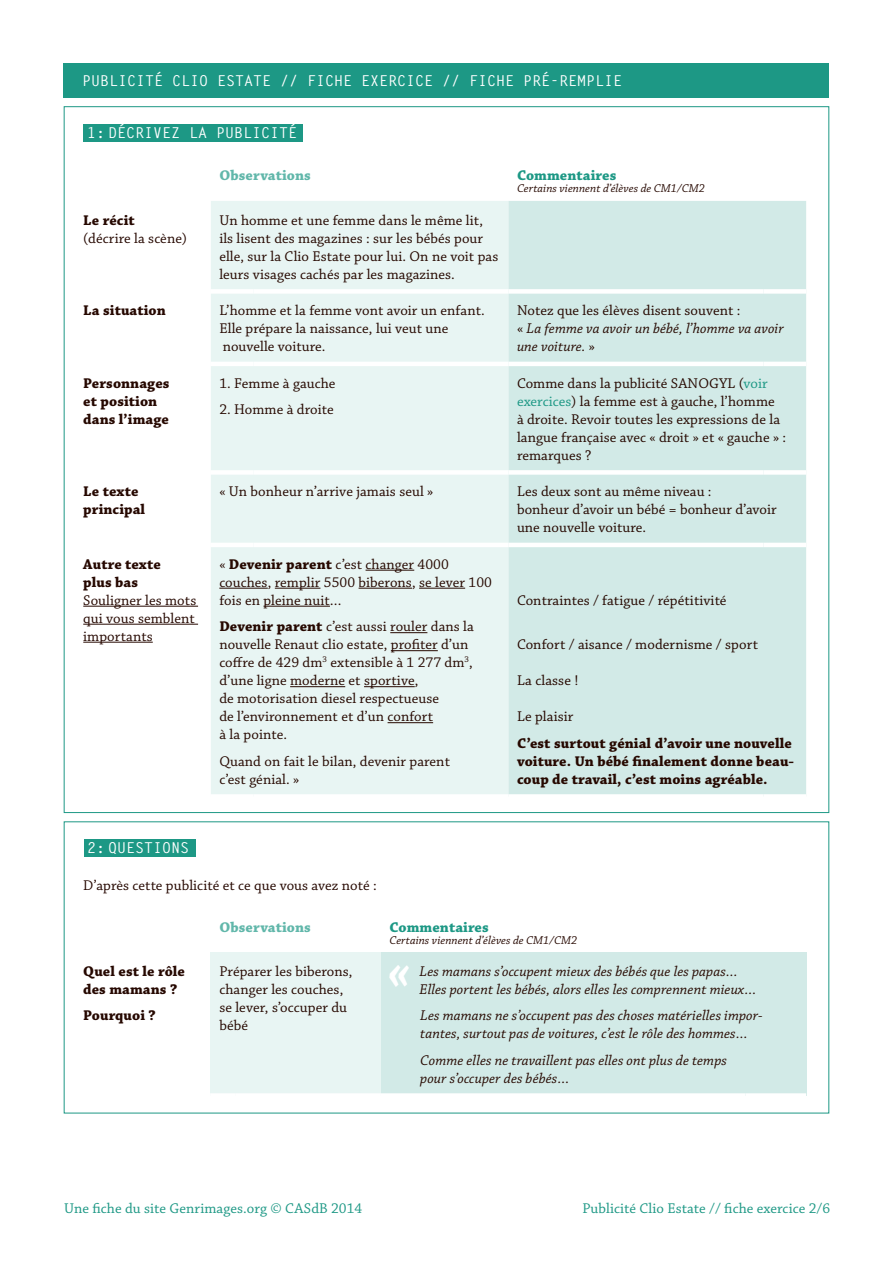
<style>
.page{position:relative;width:893px;height:1263px;background:#fff}
.page>*{position:absolute;margin:0;border:0;box-sizing:border-box;transform-origin:0 0}
.citations_dans_table{font:italic 700 56.7px "Chaparral Pro";color:#fff;scale:.83 1}
.t1{font:700 15px "Letter Gothic Std";color:#fff}
.paragraphe_OK_saut_d{font:14.85px/18px "Chaparral Pro";letter-spacing:.005em;color:#260800}
.citations_dans_table-2{font:italic 14.85px/18px "Chaparral Pro";letter-spacing:.005em;color:#260800}
.paragraphe_OK_saut_d-2{font:700 14.85px/18px "Chaparral Pro";letter-spacing:.005em;color:#260800}
.paragraphe_OK_saut_d-3{font:italic 14.85px/18px "Chaparral Pro";letter-spacing:.005em;color:#260800}
.t2{font:14.85px "Chaparral Pro";letter-spacing:.005em;color:#1d9885}
.paragraphe_OK_saut_d-4{font:700 14.85px "Chaparral Pro";letter-spacing:.005em;color:#61b7aa}
.paragraphe_OK_saut_d-5{font:700 14.85px "Chaparral Pro";letter-spacing:.005em;color:#1d9885}
.paragraphe_OK_saut_d-6{font:italic 12px "Chaparral Pro";letter-spacing:.005em;color:#260800}
.s1{font-weight:700}
.s2{font-style:normal}
.s3{color:#1d9885}
</style>
<div class="page">
<div style="left:64px;top:64px;width:765px;height:34px;background:#1d9885"></div>
<div style="left:84px;top:124px;width:219px;height:17px;background:#1d9885"></div>
<div style="left:84px;top:839px;width:112px;height:17px;background:#1d9885"></div>
<div style="left:211px;top:201px;width:297px;height:593px;background:#e8f5f3"></div>
<div style="left:508px;top:201px;width:298px;height:593px;background:#d2eae7"></div>
<div style="left:211px;top:289px;width:42px;height:5px;background:#fff"></div>
<div style="left:253px;top:289px;width:255px;height:5px;background:#fff"></div>
<div style="left:508px;top:289px;width:256px;height:5px;background:#fff"></div>
<div style="left:764px;top:289px;width:42px;height:5px;background:#fff"></div>
<hr style="left:211px;top:362px;width:42px;height:4px;background:#fff">
<hr style="left:253px;top:362px;width:255px;height:4px;background:#fff">
<hr style="left:508px;top:362px;width:256px;height:4px;background:#fff">
<hr style="left:764px;top:362px;width:42px;height:4px;background:#fff">
<div style="left:211px;top:470px;width:42px;height:5px;background:#fff"></div>
<div style="left:253px;top:470px;width:255px;height:5px;background:#fff"></div>
<div style="left:508px;top:470px;width:256px;height:5px;background:#fff"></div>
<div style="left:764px;top:470px;width:42px;height:5px;background:#fff"></div>
<hr style="left:211px;top:543px;width:42px;height:4px;background:#fff">
<hr style="left:253px;top:543px;width:255px;height:4px;background:#fff">
<hr style="left:508px;top:543px;width:256px;height:4px;background:#fff">
<hr style="left:764px;top:543px;width:42px;height:4px;background:#fff">
<hr style="left:83px;top:606px;width:115px;height:1px;background:#260800">
<hr style="left:83px;top:624px;width:115px;height:1px;background:#260800">
<hr style="left:83px;top:642px;width:70px;height:1px;background:#260800">
<hr style="left:366px;top:570px;width:48px;height:1px;background:#260800">
<hr style="left:219px;top:588px;width:49px;height:1px;background:#260800">
<hr style="left:275px;top:588px;width:45px;height:1px;background:#260800">
<hr style="left:359px;top:588px;width:53px;height:1px;background:#260800">
<hr style="left:419px;top:588px;width:46px;height:1px;background:#260800">
<hr style="left:263px;top:606px;width:67px;height:1px;background:#260800">
<hr style="left:390px;top:632px;width:37px;height:1px;background:#260800">
<hr style="left:391px;top:650px;width:47px;height:1px;background:#260800">
<hr style="left:290px;top:686px;width:55px;height:1px;background:#260800">
<hr style="left:364px;top:686px;width:51px;height:1px;background:#260800">
<hr style="left:388px;top:722px;width:45px;height:1px;background:#260800">
<div style="left:211px;top:952px;width:170px;height:143px;background:#e8f5f3"></div>
<div style="left:381px;top:952px;width:425px;height:143px;background:#d2eae7"></div>
<div style="left:211px;top:1093px;width:24px;height:5px;background:#fff"></div>
<div style="left:235px;top:1093px;width:146px;height:5px;background:#fff"></div>
<div style="left:381px;top:1093px;width:364px;height:5px;background:#fff"></div>
<div style="left:745px;top:1093px;width:61px;height:5px;background:#fff"></div>
<p class="t1" style="left:82px;top:71px;width:542px">PUBLICITÉ CLIO ESTATE // FICHE EXERCICE // FICHE PRÉ-REMPLIE</p>
<p class="t1" style="left:87px;top:124px;width:212px">1: DÉCRIVEZ LA PUBLICITÉ</p>
<p class="paragraphe_OK_saut_d-4" style="left:219px;top:167px;width:93px">Observations</p>
<p class="paragraphe_OK_saut_d-5" style="left:517px;top:167px;width:101px">Commentaires</p>
<p class="paragraphe_OK_saut_d-6" style="left:517px;top:182px;width:189px">Certains viennent d’élèves de CM1/CM2</p>
<p class="paragraphe_OK_saut_d" style="left:83px;top:212px;width:105px"><span class="s1">Le récit<br></span>(décrire la scène)</p>
<p class="paragraphe_OK_saut_d" style="left:219px;top:212px;width:280px">Un homme et une femme dans le même lit, ils lisent des magazines : sur les bébés pour elle, sur la Clio Estate pour lui. On ne voit pas leurs visages cachés par les magazines.</p>
<p class="paragraphe_OK_saut_d-2" style="left:83px;top:302px;width:84px">La situation</p>
<p class="paragraphe_OK_saut_d" style="left:219px;top:302px;width:267px">L’homme et la femme vont avoir un enfant.<br>Elle prépare la naissance, lui veut une nouvelle voiture.</p>
<p class="paragraphe_OK_saut_d-3" style="left:517px;top:302px;width:268px"><span class="s2">Notez que les élèves disent souvent :<br>«</span> La femme va avoir un bébé, l’homme va avoir une voiture. <span class="s2">»</span></p>
<p class="paragraphe_OK_saut_d-2" style="left:83px;top:374px;width:88px">Personnages et position dans l’image</p>
<p class="paragraphe_OK_saut_d" style="left:219px;top:375px;width:118px">1. Femme à gauche</p>
<p class="paragraphe_OK_saut_d" style="left:517px;top:375px;width:271px">Comme dans la publicité SANOGYL (<span class="s3">voir exercices</span>) la femme est à gauche, l’homme<br>à droite. Revoir toutes les expressions de la langue française avec « droit » et « gauche » : remarques ?</p>
<p class="paragraphe_OK_saut_d" style="left:219px;top:401px;width:116px">2. Homme à droite</p>
<p class="paragraphe_OK_saut_d-2" style="left:83px;top:483px;width:63px">Le texte principal</p>
<p class="paragraphe_OK_saut_d" style="left:219px;top:483px;width:216px">« Un bonheur n’arrive jamais seul »</p>
<p class="paragraphe_OK_saut_d" style="left:517px;top:483px;width:261px">Les deux sont au même niveau :<br>bonheur d’avoir un bébé = bonheur d’avoir une nouvelle voiture.</p>
<p class="paragraphe_OK_saut_d" style="left:83px;top:556px;width:115px"><span class="s1">Autre texte<br>plus bas<br></span>Souligner les mots qui vous semblent importants</p>
<p class="paragraphe_OK_saut_d" style="left:219px;top:556px;width:274px">« <span class="s1">Devenir parent</span> c’est changer 4000 couches, remplir 5500 biberons, se lever 100 fois en pleine nuit…</p>
<p class="paragraphe_OK_saut_d" style="left:517px;top:592px;width:211px">Contraintes / fatigue / répétitivité</p>
<p class="paragraphe_OK_saut_d" style="left:517px;top:636px;width:242px">Confort / aisance / modernisme / sport</p>
<p class="paragraphe_OK_saut_d" style="left:517px;top:672px;width:63px">La classe !</p>
<p class="paragraphe_OK_saut_d" style="left:517px;top:708px;width:58px">Le plaisir</p>
<p class="paragraphe_OK_saut_d-2" style="left:517px;top:734px;width:279px">C’est surtout génial d’avoir une nouvelle voiture. Un bébé finalement donne beau&shy;coup de travail, c’est moins agréable.</p>
<p class="paragraphe_OK_saut_d" style="left:219px;top:618px;width:256px"><span class="s1">Devenir parent</span> c’est aussi rouler dans la nouvelle Renaut clio estate, profiter d’un coffre de 429 dm<sup>3</sup> extensible à 1 277 dm<sup>3</sup>, d’une ligne moderne et sportive,<br>de motorisation diesel respectueuse<br>de l’environnement et d’un confort<br>à la pointe.</p>
<p class="paragraphe_OK_saut_d" style="left:219px;top:753px;width:232px">Quand on fait le bilan, devenir parent c’est génial. »</p>
<p class="t1" style="left:87px;top:839px;width:103px">2: QUESTIONS</p>
<p class="paragraphe_OK_saut_d" style="left:83px;top:877px;width:295px">D’après cette publicité et ce que vous avez noté :</p>
<p class="paragraphe_OK_saut_d-4" style="left:219px;top:918px;width:93px">Observations</p>
<p class="paragraphe_OK_saut_d-5" style="left:389px;top:918px;width:101px">Commentaires</p>
<p class="paragraphe_OK_saut_d-6" style="left:389px;top:933px;width:189px">Certains viennent d’élèves de CM1/CM2</p>
<p class="paragraphe_OK_saut_d-2" style="left:83px;top:963px;width:103px">Quel est le rôle des mamans ?</p>
<p class="paragraphe_OK_saut_d-2" style="left:83px;top:1007px;width:74px">Pourquoi ?</p>
<p class="paragraphe_OK_saut_d" style="left:219px;top:963px;width:135px">Préparer les biberons, changer les couches, se lever, s’occuper du bébé</p>
<p class="citations_dans_table" style="left:388px;top:936px;width:29px">«</p>
<p class="citations_dans_table-2" style="left:419px;top:963px;width:338px">Les mamans s’occupent mieux des bébés que les papas…<br>Elles portent les bébés, alors elles les comprennent mieux…</p>
<p class="citations_dans_table-2" style="left:420px;top:1007px;width:344px">Les mamans ne s’occupent pas des choses matérielles impor&shy;tantes, surtout pas de voitures, c’est le rôle des hommes…</p>
<p class="citations_dans_table-2" style="left:420px;top:1052px;width:308px">Comme elles ne travaillent pas elles ont plus de temps pour s’occuper des bébés…</p>
<p class="t2" style="left:64px;top:1200px;width:300px">Une fiche du site Genrimages.org © CASdB 2014</p>
<p class="t2" style="left:582px;top:1200px;width:249px">Publicité Clio Estate // fiche exercice 2/6</p>
</div>
